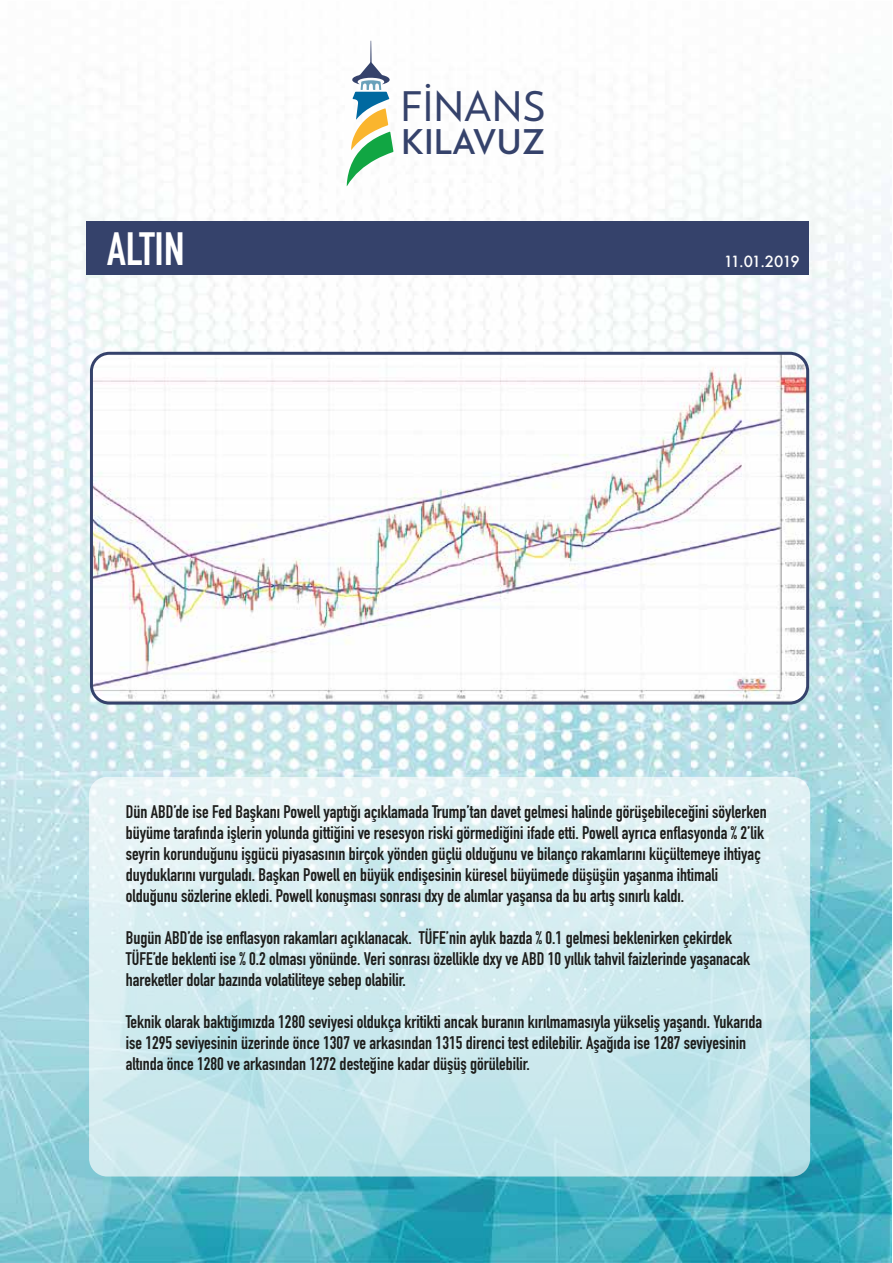
<style>
.page{position:relative;width:893px;height:1263px;background:#fff}
.page>*{position:absolute;margin:0;border:0;box-sizing:border-box;transform-origin:0 0}
.t1{font:700 46.05px "DIN Condensed";color:#fff}
.t2{font:500 40.8px "RNS Miles";color:#35426b}
.t3{font:700 34.05px "RNS Miles";color:#35426b}
.t4{font:700 18px/21px "DIN Condensed";color:#1d1d1b}
.t5{font:500 15px "Futura";letter-spacing:-.075em;color:#fff}
</style>
<div class="page">
<img style="left:0;top:40px;width:891px;height:1223px">
<svg style="left:347px;top:41px;width:46px;height:145px"></svg>
<div style="left:87px;top:221px;width:722px;height:54px;background:#35426b"></div>
<img style="left:91px;top:353px;width:717px;height:350px">
<div style="left:90px;top:352px;width:719px;height:352px;border:3px solid #35426b;border-radius:18px"></div>
<svg style="left:89px;top:777px;width:721px;height:399px;background:#d1ebef"></svg>
<h1 class="t1" style="left:107px;top:218px;width:79px">ALTIN</h1>
<h2 class="t2" style="left:400px;top:79px;width:147px">FİNANS</h2>
<h3 class="t3" style="left:401px;top:119px;width:145px">KILAVUZ</h3>
<p class="t5" style="left:724px;top:251px;width:77px">11.01.2019</p>
<p class="t4" style="left:126px;top:801px;width:642px">Dün ABD’de ise Fed Başkanı Powell yaptığı açıklamada Trump’tan davet gelmesi halinde görüşebileceğini söylerken büyüme tarafında işlerin yolunda gittiğini ve resesyon riski görmediğini ifade etti. Powell ayrıca enflasyonda % 2’lik seyrin korunduğunu işgücü piyasasının birçok yönden güçlü olduğunu ve bilanço rakamlarını küçültemeye ihtiyaç duyduklarını vurguladı. Başkan Powell en büyük endişesinin küresel büyümede düşüşün yaşanma ihtimali olduğunu sözlerine ekledi. Powell konuşması sonrası dxy de alımlar yaşansa da bu artış sınırlı kaldı.</p>
<p class="t4" style="left:126px;top:927px;width:626px">Bugün ABD’de ise enflasyon rakamları açıklanacak. TÜFE’nin aylık bazda % 0.1 gelmesi beklenirken çekirdek<br>TÜFE’de beklenti ise % 0.2 olması yönünde. Veri sonrası özellikle dxy ve ABD 10 yıllık tahvil faizlerinde yaşanacak hareketler dolar bazında volatiliteye sebep olabilir.</p>
<p class="t4" style="left:126px;top:1011px;width:638px">Teknik olarak baktığımızda 1280 seviyesi oldukça kritikti ancak buranın kırılmamasıyla yükseliş yaşandı. Yukarıda ise 1295 seviyesinin üzerinde önce 1307 ve arkasından 1315 direnci test edilebilir. Aşağıda ise 1287 seviyesinin altında önce 1280 ve arkasından 1272 desteğine kadar düşüş görülebilir.</p>
</div>
